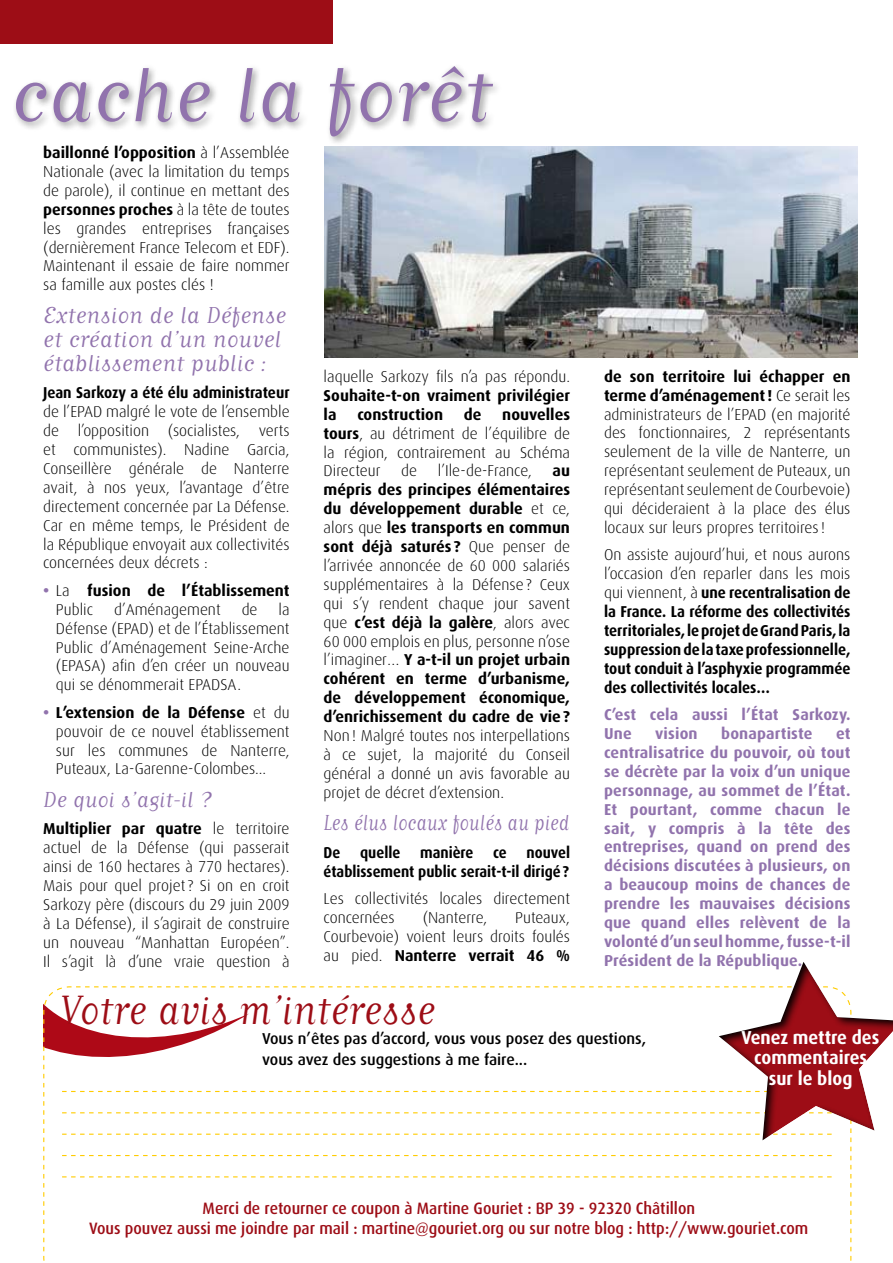
<style>
.page{position:relative;width:893px;height:1263px;background:#fff}
.page>*{position:absolute;margin:0;border:0;box-sizing:border-box;transform-origin:0 0}
.t1{font:90px "Matrix Script";color:#9173ad}
.t2{font:48px "Matrix Script";color:#9d0d16;scale:.95 1}
.t3{font:27px/24px "Matrix Script";color:#9173ad}
.t4{font:25.5px "Matrix Script";color:#9173ad;scale:.85 1}
.t5{font:25.5px "Matrix Script";color:#9173ad}
.t6{font:700 18.75px/20.7px "Dax";color:#fff;text-align:center;scale:.95 1}
.t7{font:500 16.5px/20.7px "Dax";color:#9d0d16;text-align:center;scale:.95 1}
.t8{font:300 15.75px/18.9px "Dax";color:#000;text-align:justify}
.t9{font:700 15.75px/18.9px "Dax";color:#000}
.t10{font:700 15.75px/18.9px "Dax";letter-spacing:.01em;color:#9173ad}
.t11{font:700 15.75px/18.9px "Dax";color:#000;text-align:justify;scale:.93 1}
.t12{font:500 15.75px/20.7px "Dax";color:#000}
.t13{font:700 15.75px/18.9px "Dax";color:#000;text-align:right;scale:.91 1}
.s1{font-weight:700}
.s2{color:#9173ad}
.s3{font-weight:300}
.s4{font-weight:700;color:#9173ad}
</style>
<div class="page">
<div style="left:0;top:0;width:333px;height:43px;background:#9d0d16"></div>
<div style="left:0;top:49px;width:502px;height:97px;background:#000;opacity:.4"></div>
<img style="left:325px;top:146px;width:532px;height:211px">
<svg style="left:43px;top:986px;width:809px;height:266px"></svg>
<div style="left:716px;top:959px;width:177px;height:181px;background:#000;opacity:.97"></div>
<h1 class="t1" style="left:10px;top:52px;width:483px">cache la forêt</h1>
<p class="t8" style="left:43px;top:143px;width:248px"><span class="s1">baillonné l’opposition</span> à l’Assemblée Nationale (avec la limitation du temps de parole), il continue en mettant des <span class="s1">personnes proches</span> à la tête de toutes les grandes entreprises françaises (dernièrement France Telecom et EDF).<br>Maintenant il essaie de faire nommer sa famille aux postes clés !</p>
<h3 class="t3" style="left:43px;top:303px;width:244px">Extension de la Défense et création d’un nouvel établissement public :</h3>
<p class="t11" style="left:43px;top:383px;width:266px">Jean Sarkozy a été élu administrateur</p>
<p class="t8" style="left:43px;top:402px;width:248px">de l’EPAD malgré le vote de l’ensemble de l’opposition (socialistes, verts et communistes). Nadine Garcia, Conseillère générale de Nanterre avait, à nos yeux, l’avantage d’être directement concernée par La Défense.<br>Car en même temps, le Président de la République envoyait aux collectivités concernées deux décrets :</p>
<p class="t9" style="left:56px;top:581px;width:235px;text-indent:-13px"><span class="s2">•</span> <span class="s3">La</span> fusion de l’Établissement<br><span class="s3">Public</span></p>
<p class="t8" style="left:324px;top:367px;width:248px">laquelle Sarkozy fils n’a pas répondu.</p>
<p class="t9" style="left:324px;top:386px;width:248px">Souhaite-t-on vraiment privilégier la</p>
<p class="t8" style="left:324px;top:405px;width:248px;text-indent:179px"><span class="s1">nouvelles tours</span>, au détriment de l’équilibre de la région, contrairement au Schéma Directeur</p>
<p class="t9" style="left:357px;top:405px;width:87px">construction</p>
<p class="t9" style="left:464px;top:405px;width:19px">de</p>
<p class="t8" style="left:401px;top:462px;width:17px">de</p>
<p class="t8" style="left:438px;top:462px;width:96px">l’Ile-de-France,</p>
<p class="t9" style="left:324px;top:462px;width:248px;text-align:justify;text-indent:229px">au mépris des principes élémentaires du développement durable <span class="s3">et ce, alors que</span> les transports en commun sont déjà saturés ? <span class="s3">Que penser de l’arrivée annoncée de 60 000 salariés supplémentaires à la Défense? Ceux qui s’y rendent chaque jour savent que</span> c’est déjà la galère<span class="s3">, alors avec 60 000 emplois en plus, personne n’ose l’imaginer…</span> Y a-t-il un projet urbain cohérent en terme d’urbanisme, de développement économique, d’enrichissement du cadre de vie?</p>
<p class="t8" style="left:324px;top:726px;width:248px">Non! Malgré toutes nos interpellations à ce sujet, la majorité du Conseil général a donné un avis favorable au projet de décret d’extension.</p>
<h3 class="t4" style="left:324px;top:810px;width:290px">Les élus locaux foulés au pied</h3>
<p class="t13" style="left:324px;top:843px;width:20px">De</p>
<p class="t13" style="left:360px;top:843px;width:46px">quelle</p>
<p class="t13" style="left:420px;top:843px;width:60px">manière</p>
<p class="t13" style="left:493px;top:843px;width:16px">ce</p>
<p class="t8" style="left:114px;top:600px;width:108px">d’Aménagement</p>
<p class="t8" style="left:242px;top:600px;width:17px">de</p>
<p class="t8" style="left:56px;top:600px;width:235px;text-indent:223px">la Défense (EPAD) et de l’Établissement Public d’Aménagement Seine-Arche (EPASA) afin d’en créer un nouveau qui se dénommerait EPADSA.</p>
<p class="t8" style="left:56px;top:703px;width:235px;text-indent:-13px"><span class="s4">•</span> <span class="s1">L’extension de la Défense</span> et du pouvoir de ce nouvel établissement sur les communes de Nanterre, Puteaux, La-Garenne-Colombes...</p>
<h3 class="t5" style="left:43px;top:787px;width:170px">De quoi s’agit-il ?</h3>
<p class="t8" style="left:43px;top:820px;width:248px"><span class="s1">Multiplier par quatre</span> le territoire actuel de la Défense (qui passerait ainsi de 160 hectares à 770 hectares).<br>Mais pour quel projet? Si on en croit Sarkozy père (discours du 29 juin 2009 à La Défense), il s’agirait de construire un nouveau “Manhattan Européen”.<br>Il s’agit là d’une vraie question à</p>
<p class="t13" style="left:324px;top:843px;width:272px">nouvel<br>établissement public serait-t-il dirigé?</p>
<p class="t8" style="left:324px;top:889px;width:248px">Les collectivités locales directement concernées</p>
<p class="t8" style="left:423px;top:908px;width:66px">(Nanterre,</p>
<p class="t8" style="left:324px;top:908px;width:248px;text-indent:192px">Puteaux, Courbevoie) voient leurs droits foulés au pied. <span class="s1">Nanterre verrait 46 %</span></p>
<h2 class="t2" style="left:60px;top:986px;width:397px">Votre avis m’intéresse</h2>
<p class="t8" style="left:604px;top:367px;width:248px"><span class="s1">de son territoire lui échapper en terme d’aménagement!</span> Ce serait les administrateurs de l’EPAD (en majorité des fonctionnaires, 2 représentants seulement de la ville de Nanterre, un représentant seulement de Puteaux, un représentant seulement de Courbevoie) qui décideraient à la place des élus locaux sur leurs propres territoires!</p>
<p class="t11" style="left:604px;top:546px;width:266px"><span class="s3">On assiste aujourd’hui, et nous aurons l’occasion d’en reparler dans les mois qui viennent, à</span> une recentralisation de la France. La réforme des collectivités territoriales, le projet de Grand Paris, la suppression de la taxe professionnelle, tout conduit à l’asphyxie programmée des collectivités locales…</p>
<p class="t10" style="left:604px;top:705px;width:248px">C’est cela aussi l’État Sarkozy.<br>Une</p>
<p class="t10" style="left:655px;top:724px;width:44px">vision</p>
<p class="t10" style="left:721px;top:724px;width:93px">bonapartiste</p>
<p class="t10" style="left:604px;top:724px;width:248px;text-align:justify;text-indent:232px">et centralisatrice du pouvoir, où tout se décrète par la voix d’un unique personnage, au sommet de l’État.<br>Et pourtant, comme chacun le sait, y compris à la tête des entreprises, quand on prend des décisions discutées à plusieurs, on a beaucoup moins de chances de prendre les mauvaises décisions que quand elles relèvent de la volonté d’un seul homme, fusse-t-il Président de la République.</p>
<p class="t12" style="left:262px;top:1028px;width:386px">Vous n’êtes pas d’accord, vous vous posez des questions, vous avez des suggestions à me faire...</p>
<p class="t6" style="left:741px;top:1027px;width:147px">Venez mettre des commentaires sur le blog</p>
<p class="t7" style="left:89px;top:1198px;width:759px">Merci de retourner ce coupon à Martine Gouriet : BP 39 - 92320 Châtillon<br>Vous pouvez aussi me joindre par mail : martine@gouriet.org ou sur notre blog : http://www.gouriet.com</p>
</div>
